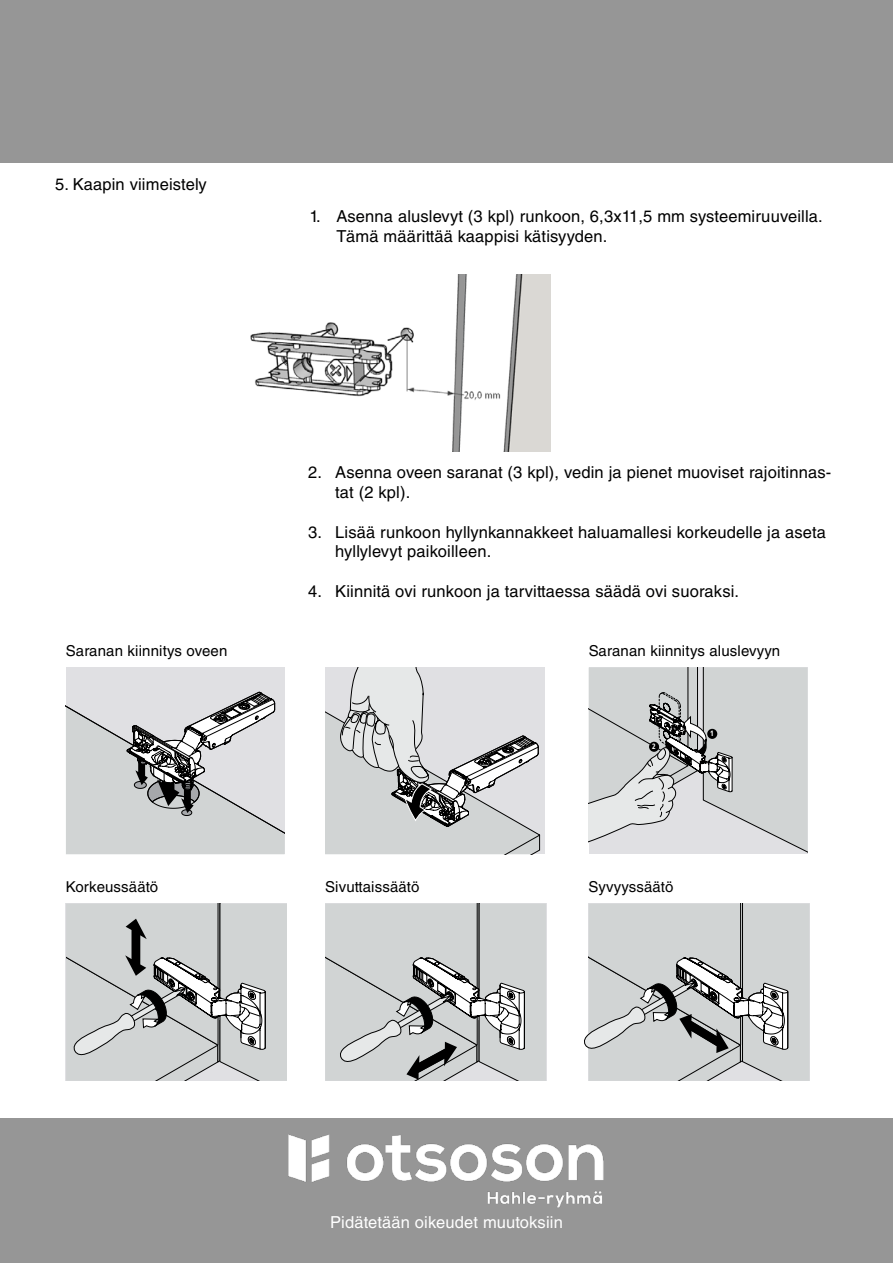
<style>
.page{position:relative;width:893px;height:1263px;background:#fff}
.page>*{position:absolute;margin:0;border:0;box-sizing:border-box;transform-origin:0 0}
.t1{font:16.5px/19.8px "Helvetica LT Std";letter-spacing:.01em;color:#000001}
.t2{font:16.5px "Helvetica LT Std";letter-spacing:.01em;color:#fff}
.t3{font:15px "Helvetica LT Std";letter-spacing:.01em;color:#000001}
.t4{font:700 7.5px "Open Sans Condensed";color:#fff}
</style>
<div class="page">
<div style="left:0;top:0;width:893px;height:162px;background:#969696"></div>
<div style="left:0;top:1118px;width:893px;height:145px;background:#969696"></div>
<img style="left:288px;top:1134px;width:316px;height:74px">
<img style="left:250px;top:275px;width:300px;height:177px">
<svg style="left:66px;top:903px;width:221px;height:178px;background:#c2c5c5"></svg>
<svg style="left:325px;top:903px;width:221px;height:178px;background:#c2c5c5"></svg>
<svg style="left:584px;top:903px;width:225px;height:178px;background:#c6c8c8"></svg>
<svg style="left:589px;top:667px;width:218px;height:187px;background:#c8caca"></svg>
<div style="left:707px;top:729px;width:10px;height:10px;background:#000;border-radius:50%"></div>
<div style="left:649px;top:742px;width:10px;height:10px;background:#000;border-radius:50%"></div>
<div style="left:66px;top:667px;width:219px;height:187px;background:#e0e0e3"></div>
<svg style="left:66px;top:691px;width:219px;height:163px"></svg>
<svg style="left:325px;top:667px;width:215px;height:187px;background:#cbcccd"></svg>
<p class="t1" style="left:55px;top:174px;width:153px">5. Kaapin viimeistely</p>
<p class="t1" style="left:336px;top:207px;width:488px;text-indent:-27px">1. Asenna aluslevyt (3 kpl) runkoon, 6,3x11,5 mm systeemiruuveilla.<br>Tämä määrittää kaappisi kätisyyden.</p>
<p class="t1" style="left:335px;top:462px;width:498px;text-indent:-27px">2. Asenna oveen saranat (3 kpl), vedin ja pienet muoviset rajoitinnas&shy;tat (2 kpl).</p>
<p class="t1" style="left:335px;top:522px;width:492px;text-indent:-27px">3. Lisää runkoon hyllynkannakkeet haluamallesi korkeudelle ja aseta hyllylevyt paikoilleen.</p>
<p class="t1" style="left:308px;top:581px;width:432px">4. Kiinnitä ovi runkoon ja tarvittaessa säädä ovi suoraksi.</p>
<p class="t3" style="left:66px;top:642px;width:163px">Saranan kiinnitys oveen</p>
<p class="t3" style="left:589px;top:642px;width:193px">Saranan kiinnitys aluslevyyn</p>
<p class="t4" style="left:652px;top:741px;width:5px">2</p>
<p class="t4" style="left:710px;top:728px;width:5px">1</p>
<p class="t3" style="left:66px;top:878px;width:94px">Korkeussäätö</p>
<p class="t3" style="left:325px;top:878px;width:96px">Sivuttaissäätö</p>
<p class="t3" style="left:589px;top:878px;width:86px">Syvyyssäätö</p>
<p class="t2" style="left:330px;top:1213px;width:234px">Pidätetään oikeudet muutoksiin</p>
</div>
